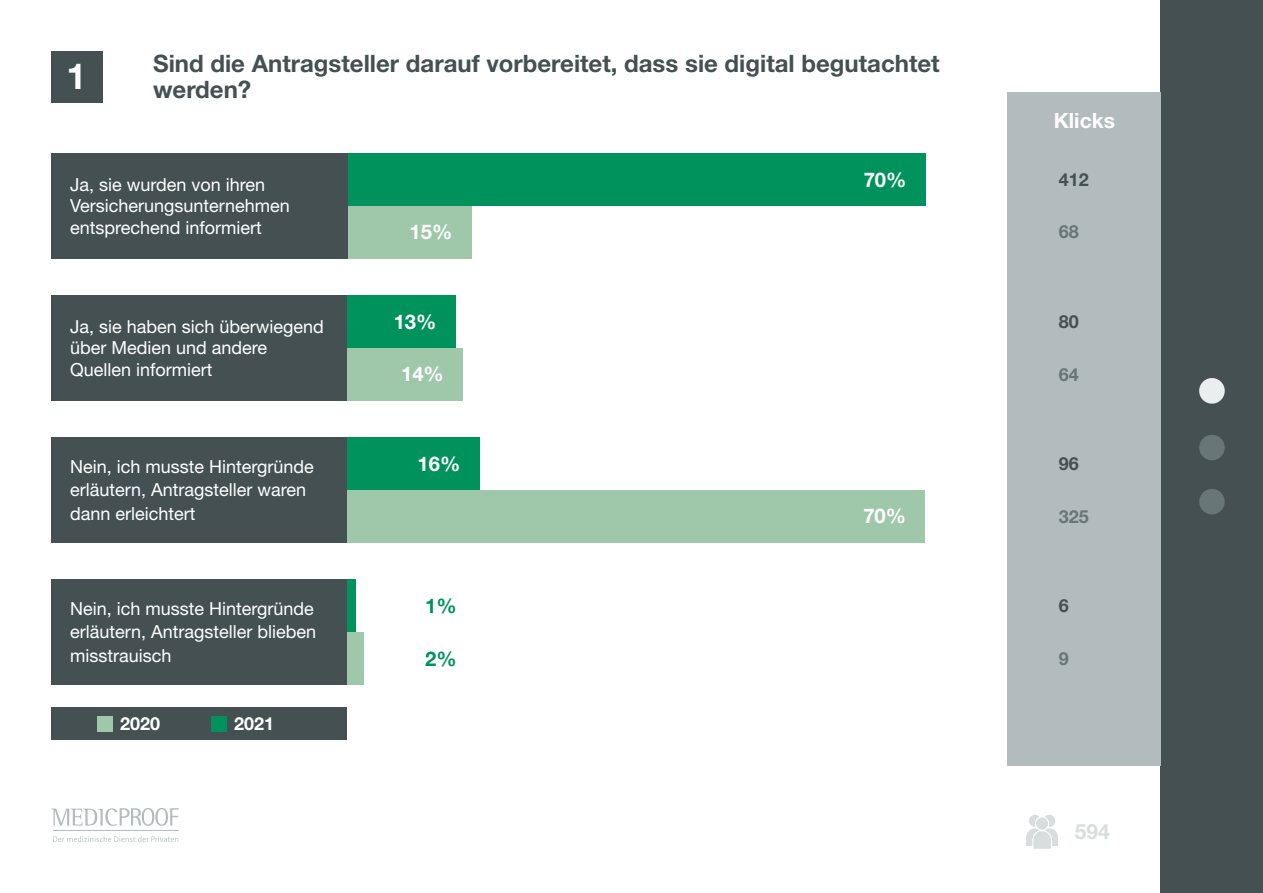
<style>
.page{position:relative;width:1263px;height:893px;background:#fff}
.page>*{position:absolute;margin:0;border:0;box-sizing:border-box;transform-origin:0 0}
.t1{font:700 36px "Helvetica Neue LT Std";color:#fff}
.t2{font:700 24px/25.5px "Helvetica Neue LT Std";color:#445052}
.t3{font:700 21px "Helvetica Neue LT Std";color:#fff}
.t4{font:700 21px "Helvetica Neue LT Std";color:#d8ddde}
.t5{font:700 20.25px "Helvetica Neue LT Std";color:#fff}
.t6{font:700 20.25px "Helvetica Neue LT Std";color:#00925d}
.t7{font:18px/21.6px "Helvetica Neue LT Std";color:#fff}
.t8{font:700 18px "Helvetica Neue LT Std";color:#445052}
.t9{font:700 18px "Helvetica Neue LT Std";color:#fff}
.t10{font:700 18px "Helvetica Neue LT Std";color:#697677}
</style>
<div class="page">
<div style="left:1161px;top:0;width:102px;height:893px;background:#445052"></div>
<svg style="left:1026px;top:815px;width:32px;height:34px"></svg>
<div style="left:51px;top:51px;width:51px;height:51px;background:#445052"></div>
<svg style="left:51px;top:808px;width:127px;height:18px"></svg>
<svg style="left:53px;top:836px;width:125px;height:6px"></svg>
<hr style="left:53px;top:831px;width:126px;height:1px;background:#b3bbbd">
<div style="left:1008px;top:92px;width:153px;height:673px;background:#b2bbbd"></div>
<div style="left:1199px;top:489px;width:26px;height:25px;background:#697677;border-radius:50%"></div>
<div style="left:1199px;top:435px;width:26px;height:25px;background:#697677;border-radius:50%"></div>
<div style="left:1199px;top:378px;width:26px;height:26px;background:#ebeeee;border-radius:50%"></div>
<div style="left:51px;top:153px;width:297px;height:105px;background:#445052"></div>
<div style="left:348px;top:153px;width:577px;height:53px;background:#00925d"></div>
<div style="left:348px;top:206px;width:123px;height:52px;background:#9fc8aa"></div>
<div style="left:51px;top:295px;width:297px;height:105px;background:#445052"></div>
<div style="left:347px;top:295px;width:109px;height:53px;background:#00925d"></div>
<div style="left:347px;top:348px;width:116px;height:52px;background:#9fc8aa"></div>
<div style="left:51px;top:437px;width:297px;height:105px;background:#445052"></div>
<div style="left:347px;top:437px;width:132px;height:53px;background:#00925d"></div>
<div style="left:347px;top:490px;width:578px;height:52px;background:#9fc8aa"></div>
<div style="left:51px;top:579px;width:297px;height:106px;background:#445052"></div>
<div style="left:348px;top:579px;width:8px;height:53px;background:#00925d"></div>
<div style="left:348px;top:632px;width:16px;height:53px;background:#9fc8aa"></div>
<div style="left:51px;top:708px;width:295px;height:32px;background:#445052"></div>
<div style="left:97px;top:716px;width:15px;height:15px;background:#9fc8aa"></div>
<div style="left:211px;top:716px;width:15px;height:15px;background:#00925d"></div>
<h1 class="t1" style="left:67px;top:54px;width:22px">1</h1>
<h2 class="t2" style="left:153px;top:51px;width:788px">Sind die Antragsteller darauf vorbereitet, dass sie digital begutachtet werden?</h2>
<p class="t3" style="left:1054px;top:107px;width:63px">Klicks</p>
<p class="t7" style="left:70px;top:173px;width:221px">Ja, sie wurden von ihren<br>Versicherungsunternehmen entsprechend informiert</p>
<p class="t5" style="left:864px;top:167px;width:44px">70%</p>
<p class="t5" style="left:410px;top:220px;width:44px">15%</p>
<p class="t8" style="left:1059px;top:168px;width:32px">412</p>
<p class="t10" style="left:1059px;top:221px;width:22px">68</p>
<p class="t7" style="left:70px;top:315px;width:255px">Ja, sie haben sich überwiegend über Medien und andere<br>Quellen informiert</p>
<p class="t5" style="left:394px;top:309px;width:44px">13%</p>
<p class="t5" style="left:401px;top:362px;width:44px">14%</p>
<p class="t8" style="left:1059px;top:311px;width:22px">80</p>
<p class="t10" style="left:1059px;top:363px;width:22px">64</p>
<p class="t7" style="left:70px;top:454px;width:245px;line-height:23.5px">Nein, ich musste Hintergründe erläutern, Antragsteller waren dann erleichtert</p>
<p class="t5" style="left:418px;top:451px;width:44px">16%</p>
<p class="t5" style="left:863px;top:504px;width:44px">70%</p>
<p class="t8" style="left:1059px;top:453px;width:22px">96</p>
<p class="t10" style="left:1059px;top:505px;width:32px">325</p>
<p class="t7" style="left:70px;top:596px;width:248px;line-height:23.5px">Nein, ich musste Hintergründe erläutern, Antragsteller blieben misstrauisch</p>
<p class="t6" style="left:425px;top:593px;width:33px">1%</p>
<p class="t6" style="left:425px;top:646px;width:33px">2%</p>
<p class="t8" style="left:1059px;top:594px;width:12px">6</p>
<p class="t10" style="left:1059px;top:647px;width:12px">9</p>
<p class="t9" style="left:120px;top:713px;width:42px">2020</p>
<p class="t9" style="left:234px;top:713px;width:42px">2021</p>
<p class="t4" style="left:1075px;top:819px;width:37px">594</p>
</div>
